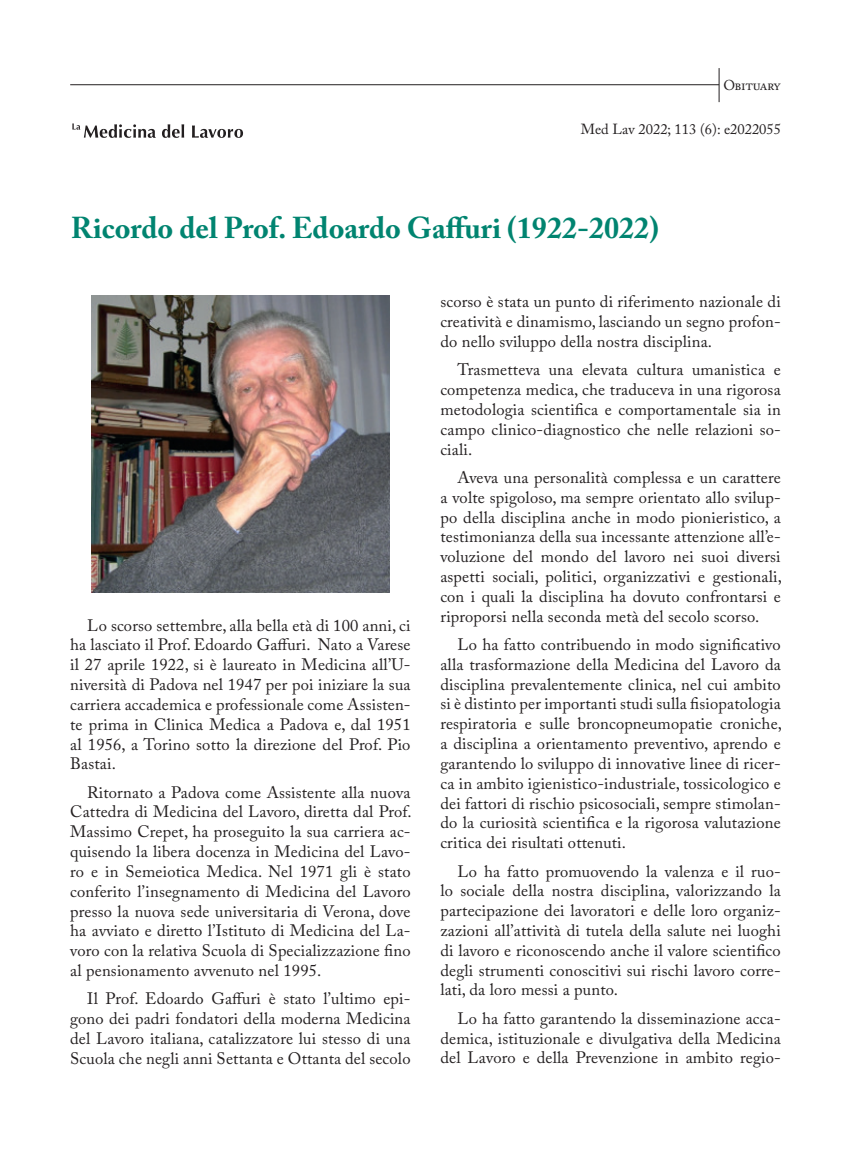
<style>
.page{position:relative;width:851px;height:1149px;background:#fff}
.page>*{position:absolute;margin:0;border:0;box-sizing:border-box;transform-origin:0 0}
.t1{font:700 30px "Adobe Caslon Pro";color:#008470}
.t2{font:16.5px/19.8px "Adobe Caslon Pro";letter-spacing:.01em;color:#231f20;text-align:justify}
.t3{font:14.55px "Adobe Caslon Pro";color:#231f20}
.t4{font:14.25px "Adobe Caslon Pro";letter-spacing:-.035em;color:#231f20}
</style>
<div class="page">
<hr style="left:70px;top:84px;width:649px;height:1px;background:#231f20">
<hr style="left:718px;top:68px;width:1px;height:34px;background:#231f20">
<img style="left:91px;top:295px;width:298px;height:297px">
<svg style="left:72px;top:123px;width:171px;height:15px"></svg>
<p class="t4" style="left:723px;top:77px;width:59px">Obituary</p>
<p class="t3" style="left:580px;top:120px;width:202px">Med Lav 2022; 113 (6): e2022055</p>
<h1 class="t1" style="left:71px;top:210px;width:589px">Ricordo del Prof. Edoardo Gaffuri (1922-2022)</h1>
<p class="t2" style="left:70px;top:614px;width:342px;text-indent:17px">Lo scorso settembre, alla bella età di 100 anni, ci ha lasciato il Prof. Edoardo Gaffuri. Nato a Varese il 27 aprile 1922, si è laureato in Medicina all’U&shy;niversità di Padova nel 1947 per poi iniziare la sua carriera accademica e professionale come Assisten&shy;te prima in Clinica Medica a Padova e, dal 1951 al 1956, a Torino sotto la direzione del Prof. Pio Bastai.</p>
<p class="t2" style="left:70px;top:781px;width:343px;text-indent:17px">Ritornato a Padova come Assistente alla nuova Cattedra di Medicina del Lavoro, diretta dal Prof.<br>Massimo Crepet, ha proseguito la sua carriera ac&shy;quisendo la libera docenza in Medicina del Lavo&shy;ro e in Semeiotica Medica. Nel 1971 gli è stato conferito l’insegnamento di Medicina del Lavoro presso la nuova sede universitaria di Verona, dove ha avviato e diretto l’Istituto di Medicina del La&shy;voro con la relativa Scuola di Specializzazione fino al pensionamento avvenuto nel 1995.</p>
<p class="t2" style="left:70px;top:988px;width:342px;text-indent:17px">Il Prof. Edoardo Gaffuri è stato l’ultimo epi&shy;gono dei padri fondatori della moderna Medicina del Lavoro italiana, catalizzatore lui stesso di una Scuola che negli anni Settanta e Ottanta del secolo</p>
<p class="t2" style="left:440px;top:292px;width:342px">scorso è stata un punto di riferimento nazionale di creatività e dinamismo, lasciando un segno profon&shy;do nello sviluppo della nostra disciplina.</p>
<p class="t2" style="left:440px;top:360px;width:342px;text-indent:17px">Trasmetteva una elevata cultura umanistica e competenza medica, che traduceva in una rigorosa metodologia scientifica e comportamentale sia in campo clinico-diagnostico che nelle relazioni so&shy;ciali.</p>
<p class="t2" style="left:440px;top:467px;width:343px;text-indent:17px">Aveva una personalità complessa e un carattere a volte spigoloso, ma sempre orientato allo svilup&shy;po della disciplina anche in modo pionieristico, a testimonianza della sua incessante attenzione all’e&shy;voluzione del mondo del lavoro nei suoi diversi aspetti sociali, politici, organizzativi e gestionali, con i quali la disciplina ha dovuto confrontarsi e riproporsi nella seconda metà del secolo scorso.</p>
<p class="t2" style="left:440px;top:634px;width:343px;text-indent:17px">Lo ha fatto contribuendo in modo significativo alla trasformazione della Medicina del Lavoro da disciplina prevalentemente clinica, nel cui ambito si è distinto per importanti studi sulla fisiopatologia respiratoria e sulle broncopneumopatie croniche, a disciplina a orientamento preventivo, aprendo e garantendo lo sviluppo di innovative linee di ricer&shy;ca in ambito igienistico-industriale, tossicologico e dei fattori di rischio psicosociali, sempre stimolan&shy;do la curiosità scientifica e la rigorosa valutazione critica dei risultati ottenuti.</p>
<p class="t2" style="left:440px;top:860px;width:342px;text-indent:17px">Lo ha fatto promuovendo la valenza e il ruo&shy;lo sociale della nostra disciplina, valorizzando la partecipazione dei lavoratori e delle loro organiz&shy;zazioni all’attività di tutela della salute nei luoghi di lavoro e riconoscendo anche il valore scientifico degli strumenti conoscitivi sui rischi lavoro corre&shy;lati, da loro messi a punto.</p>
<p class="t2" style="left:440px;top:1007px;width:342px;text-indent:17px">Lo ha fatto garantendo la disseminazione acca&shy;demica, istituzionale e divulgativa della Medicina del Lavoro e della Prevenzione in ambito regio-</p>
</div>
